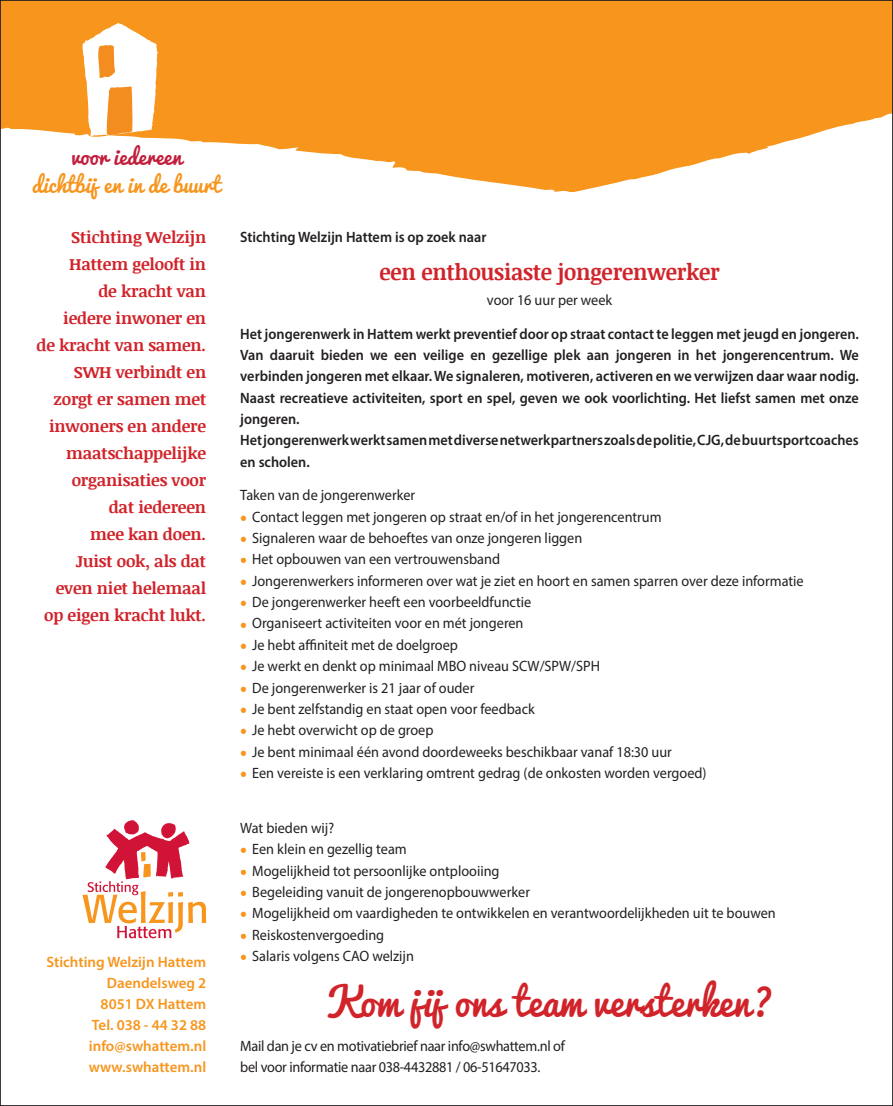
<style>
.page{position:relative;width:893px;height:1106px;background:#fff}
.page>*{position:absolute;margin:0;border:0;box-sizing:border-box;transform-origin:0 0}
.t1{font:39.45px "Pacifico";color:#d1232a;scale:.95 1}
.t2{font:700 22.5px "Noticia Text";letter-spacing:-.01em;color:#d1232a;scale:.95 1}
.t3{font:21.45px "Pacifico";color:#f7951d}
.t4{font:21.45px "Pacifico";color:#c21e3c}
.t5{font:700 16.5px/27px "Noticia Text";letter-spacing:-.01em;color:#d1232a;text-align:right}
.t6{font:15px "Myriad Pro";color:#231f20;scale:.95 1}
.t7{font:600 15px/21.3px "Myriad Pro";color:#231f20;scale:.95 1}
.t8{font:15px/21.3px "Myriad Pro";letter-spacing:-.02em;color:#231f20;scale:.95 1}
.t9{font:600 15px/21px "Myriad Pro";color:#f7951d;text-align:right}
.s1{font-size:25.5px;color:#f7951d}
</style>
<div class="page">
<div style="left:0;top:0;width:893px;height:191px;background:#f7951d"></div>
<svg style="left:2px;top:113px;width:889px;height:79px"></svg>
<svg style="left:82px;top:23px;width:76px;height:113px"></svg>
<svg style="left:83px;top:820px;width:123px;height:118px"></svg>
<h3 class="t4" style="left:71px;top:145px;width:112px">voor iedereen</h3>
<h3 class="t3" style="left:32px;top:173px;width:190px">dichtbij en in de buurt</h3>
<p class="t5" style="left:37px;top:223px;width:171px">Stichting Welzijn<br>Hattem gelooft in<br>de kracht van<br>iedere inwoner en<br>de kracht van samen.<br>SWH verbindt en zorgt er samen met inwoners en andere maatschappelijke organisaties voor<br>dat iedereen<br>mee kan doen.<br>Juist ook, als dat even niet helemaal op eigen kracht lukt.</p>
<p class="t9" style="left:46px;top:951px;width:161px">Stichting Welzijn Hattem<br>Daendelsweg 2<br>8051 DX Hattem<br>Tel. 038 - 44 32 88 info@swhattem.nl www.swhattem.nl</p>
<p class="t7" style="left:240px;top:226px;width:261px">Stichting Welzijn Hattem is op zoek naar</p>
<h2 class="t2" style="left:379px;top:256px;width:360px">een enthousiaste jongerenwerker</h2>
<p class="t6" style="left:487px;top:290px;width:133px">voor 16 uur per week</p>
<p class="t7" style="left:240px;top:322px;width:653px">Het jongerenwerk in Hattem werkt preventief door op straat contact te leggen met jeugd en jongeren.<br>Van daaruit bieden we een veilige en gezellige plek aan jongeren in het jongerencentrum. We verbinden jongeren met elkaar. We signaleren, motiveren, activeren en we verwijzen daar waar nodig.<br>Naast recreatieve activiteiten, sport en spel, geven we ook voorlichting. Het liefst samen met onze jongeren.<br>Het jongerenwerk werkt samen met diverse netwerkpartners zoals de politie, CJG, de buurtsportcoaches en scholen.</p>
<p class="t6" style="left:240px;top:486px;width:186px">Taken van de jongerenwerker</p>
<p class="t6" style="left:240px;top:507px;width:445px"><span class="s1">•</span> Contact leggen met jongeren op straat en/of in het jongerencentrum</p>
<p class="t6" style="left:240px;top:529px;width:362px"><span class="s1">•</span> Signaleren waar de behoeftes van onze jongeren liggen</p>
<p class="t6" style="left:240px;top:550px;width:275px"><span class="s1">•</span> Het opbouwen van een vertrouwensband</p>
<p class="t6" style="left:240px;top:571px;width:595px"><span class="s1">•</span> Jongerenwerkers informeren over wat je ziet en hoort en samen sparren over deze informatie</p>
<p class="t6" style="left:240px;top:593px;width:308px"><span class="s1">•</span> De jongerenwerker heeft een voorbeeldfunctie</p>
<p class="t6" style="left:240px;top:614px;width:300px"><span class="s1">•</span> Organiseert activiteiten voor en mét jongeren</p>
<p class="t6" style="left:240px;top:635px;width:231px"><span class="s1">•</span> Je hebt affiniteit met de doelgroep</p>
<p class="t6" style="left:240px;top:657px;width:380px"><span class="s1">•</span> Je werkt en denkt op minimaal MBO niveau SCW/SPW/SPH</p>
<p class="t6" style="left:240px;top:678px;width:248px"><span class="s1">•</span> De jongerenwerker is 21 jaar of ouder</p>
<p class="t6" style="left:240px;top:699px;width:311px"><span class="s1">•</span> Je bent zelfstandig en staat open voor feedback</p>
<p class="t6" style="left:240px;top:721px;width:205px"><span class="s1">•</span> Je hebt overwicht op de groep</p>
<p class="t6" style="left:240px;top:742px;width:456px"><span class="s1">•</span> Je bent minimaal één avond doordeweeks beschikbaar vanaf 18:30 uur</p>
<p class="t6" style="left:240px;top:763px;width:492px"><span class="s1">•</span> Een vereiste is een verklaring omtrent gedrag (de onkosten worden vergoed)</p>
<p class="t6" style="left:240px;top:818px;width:100px">Wat bieden wij?</p>
<p class="t6" style="left:240px;top:840px;width:177px"><span class="s1">•</span> Een klein en gezellig team</p>
<p class="t6" style="left:240px;top:861px;width:274px"><span class="s1">•</span> Mogelijkheid tot persoonlijke ontplooiing</p>
<p class="t6" style="left:240px;top:882px;width:306px"><span class="s1">•</span> Begeleiding vanuit de jongerenopbouwwerker</p>
<p class="t6" style="left:240px;top:904px;width:565px"><span class="s1">•</span> Mogelijkheid om vaardigheden te ontwikkelen en verantwoordelijkheden uit te bouwen</p>
<p class="t6" style="left:240px;top:925px;width:153px"><span class="s1">•</span> Reiskostenvergoeding</p>
<p class="t6" style="left:240px;top:946px;width:184px"><span class="s1">•</span> Salaris volgens CAO welzijn</p>
<h1 class="t1" style="left:325px;top:980px;width:473px">Kom jij ons team versterken?</h1>
<p class="t8" style="left:240px;top:1034px;width:343px">Mail dan je cv en motivatiebrief naar info@swhattem.nl of bel voor informatie naar 038-4432881 / 06-51647033.</p>
</div>
